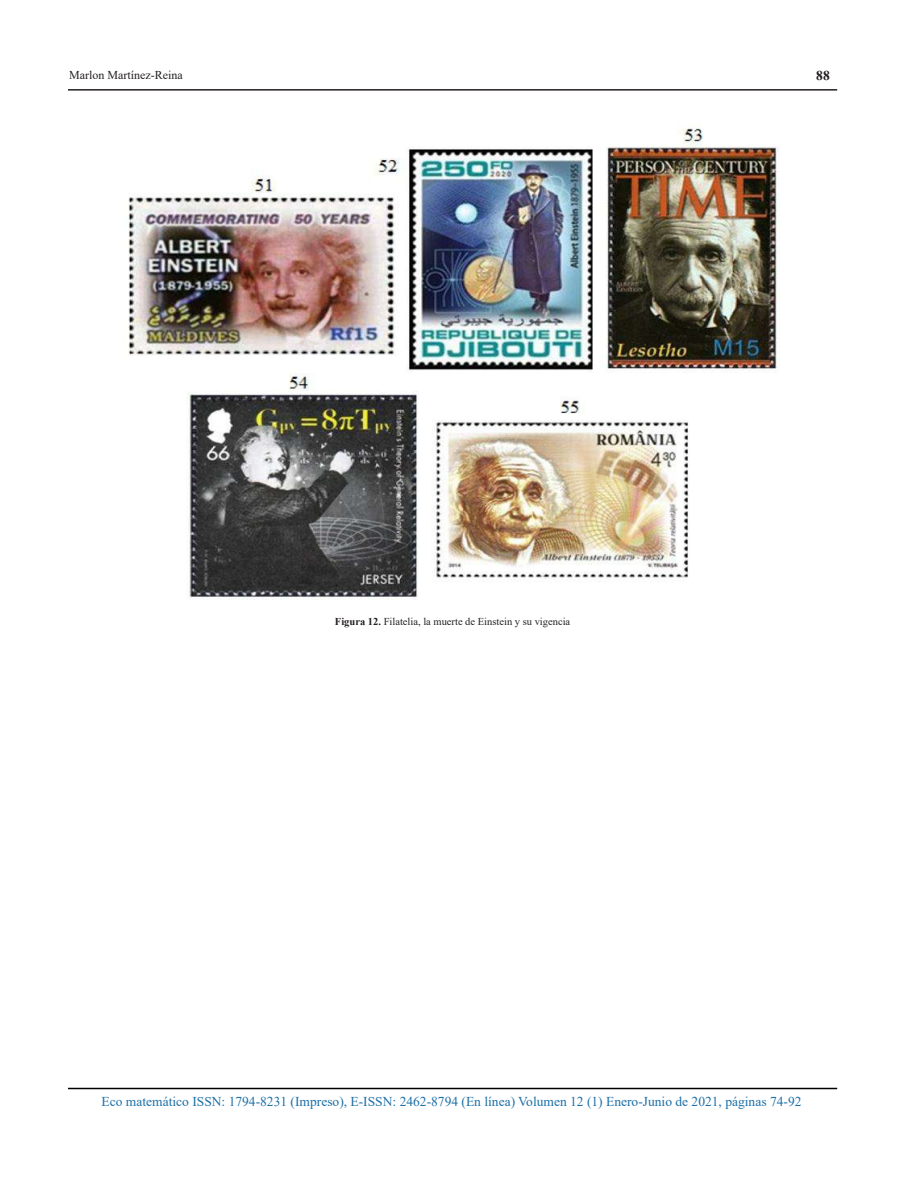
<style>
.page{position:relative;width:918px;height:1188px;background:#fff}
.page>*{position:absolute;margin:0;border:0;box-sizing:border-box;transform-origin:0 0}
.t1{font:13.5px "Times New Roman";color:#1c6fa7}
.t2{font:700 13.5px "Times New Roman";color:#231f20}
.t3{font:12px "Times New Roman";color:#231f20}
.t4{font:10.5px "Times New Roman";color:#231f20}
.s1{font-weight:700}
</style>
<div class="page">
<hr style="left:68px;top:1088px;width:769px;height:1px;background:#000001">
<hr style="left:68px;top:89px;width:769px;height:2px;background:#231f20">
<img style="left:128px;top:128px;width:652px;height:472px">
<p class="t3" style="left:69px;top:66px;width:115px">Marlon Martínez-Reina</p>
<p class="t2" style="left:816px;top:66px;width:15px">88</p>
<p class="t4" style="left:335px;top:614px;width:237px"><span class="s1">Figura 12.</span> Filatelia, la muerte de Einstein y su vigencia</p>
<p class="t1" style="left:102px;top:1092px;width:701px">Eco matemático ISSN: 1794-8231 (Impreso), E-ISSN: 2462-8794 (En línea) Volumen 12 (1) Enero-Junio de 2021, páginas 74-92</p>
</div>
